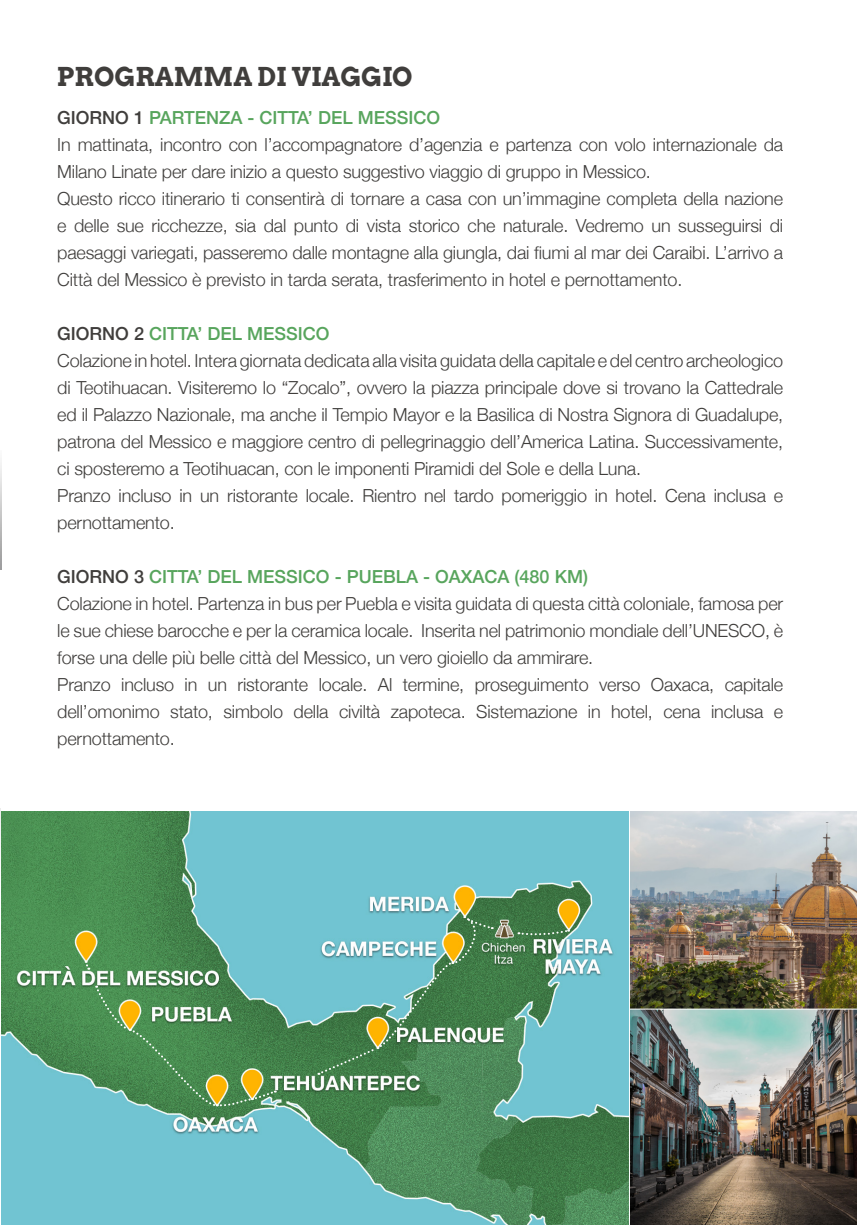
<style>
.page{position:relative;width:857px;height:1225px;background:#fff}
.page>*{position:absolute;margin:0;border:0;box-sizing:border-box;transform-origin:0 0}
.t1{font:700 26px "Arvo";color:#403e3c}
.t2{font:300 18px/27px "Helvetica Neue";letter-spacing:-.01em;color:#403e3c;text-align:justify}
.t3{font:500 18px "Helvetica Neue";color:#58a55d}
.s1{color:#403e3c}
</style>
<div class="page">
<img style="left:0;top:462px;width:1px;height:108px">
<img style="left:1px;top:811px;width:627px;height:414px">
<img style="left:630px;top:811px;width:226px;height:197px">
<img style="left:630px;top:1009px;width:226px;height:216px">
<svg style="left:84px;top:961px;width:6px;height:8px"></svg>
<svg style="left:518px;top:928px;width:50px;height:7px"></svg>
<svg style="left:95px;top:985px;width:181px;height:122px;background:#5c935a"></svg>
<svg style="left:318px;top:915px;width:174px;height:160px;background:#66a187"></svg>
<svg style="left:0;top:808px;width:1px;height:36px"></svg>
<p class="t1" style="left:57px;top:61px;width:357px">PROGRAMMA DI VIAGGIO</p>
<p class="t3" style="left:57px;top:103px;width:384px"><span class="s1">GIORNO 1</span> PARTENZA - CITTA’ DEL MESSICO</p>
<p class="t2" style="left:57px;top:130px;width:727px">In mattinata, incontro con l’accompagnatore d’agenzia e partenza con volo internazionale da<br>Milano Linate per dare inizio a questo suggestivo viaggio di gruppo in Messico.</p>
<p class="t2" style="left:57px;top:184px;width:727px">Questo ricco itinerario ti consentirà di tornare a casa con un’immagine completa della nazione e delle sue ricchezze, sia dal punto di vista storico che naturale. Vedremo un susseguirsi di paesaggi variegati, passeremo dalle montagne alla giungla, dai fiumi al mar dei Caraibi. L’arrivo a Città del Messico è previsto in tarda serata, trasferimento in hotel e pernottamento.</p>
<p class="t3" style="left:57px;top:319px;width:274px"><span class="s1">GIORNO 2</span> CITTA’ DEL MESSICO</p>
<p class="t2" style="left:57px;top:346px;width:727px">Colazione in hotel. Intera giornata dedicata alla visita guidata della capitale e del centro archeologico di Teotihuacan. Visiteremo lo “Zocalo”, ovvero la piazza principale dove si trovano la Cattedrale ed il Palazzo Nazionale, ma anche il Tempio Mayor e la Basilica di Nostra Signora di Guadalupe, patrona del Messico e maggiore centro di pellegrinaggio dell’America Latina. Successivamente, ci sposteremo a Teotihuacan, con le imponenti Piramidi del Sole e della Luna.</p>
<p class="t2" style="left:57px;top:481px;width:727px">Pranzo incluso in un ristorante locale. Rientro nel tardo pomeriggio in hotel. Cena inclusa e pernottamento.</p>
<p class="t3" style="left:57px;top:562px;width:532px"><span class="s1">GIORNO 3</span> CITTA’ DEL MESSICO - PUEBLA - OAXACA (480 KM)</p>
<p class="t2" style="left:57px;top:589px;width:727px">Colazione in hotel. Partenza in bus per Puebla e visita guidata di questa città coloniale, famosa per le sue chiese barocche e per la ceramica locale. Inserita nel patrimonio mondiale dell’UNESCO, è forse una delle più belle città del Messico, un vero gioiello da ammirare.</p>
<p class="t2" style="left:57px;top:670px;width:727px">Pranzo incluso in un ristorante locale. Al termine, proseguimento verso Oaxaca, capitale dell’omonimo stato, simbolo della civiltà zapoteca. Sistemazione in hotel, cena inclusa e pernottamento.</p>
</div>
